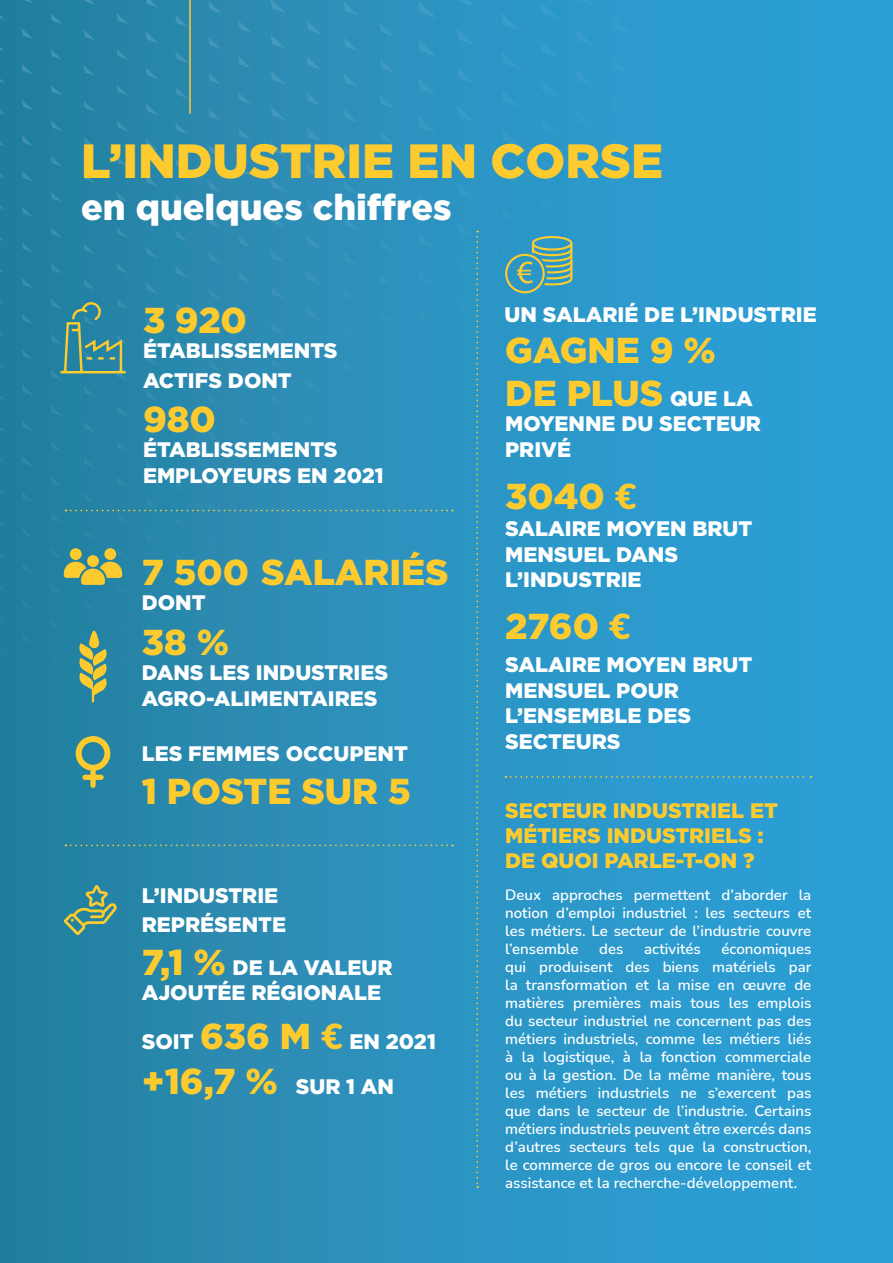
<style>
.page{position:relative;width:893px;height:1263px;background:#fff}
.page>*{position:absolute;margin:0;border:0;box-sizing:border-box;transform-origin:0 0}
.t1{font:900 48px "Gotham HTF";color:#fecb2f}
.t2{font:900 36px/43.2px "Gotham HTF";color:#fecb2f}
.t3{font:900 36px "Gotham HTF";color:#fff}
.t4{font:900 21px/25.5px "Gotham HTF";color:#fff}
.t5{font:900 21px/25.2px "Gotham HTF";color:#fecb2f}
.t6{font:600 15px/18px "Nunito";color:#fff;text-align:justify}
.s1{font-size:36px;color:#fecb2f}
.s2{font-family:"Nunito";font-weight:800;font-size:36px;color:#fecb2f}
.s3{font-size:21px;color:#fff}
.s4{font-family:"Nunito";font-weight:800}
</style>
<div class="page">
<div style="left:0;top:0;width:893px;height:1263px;background:linear-gradient(to right,#2681a0,#2ea3dd)"></div>
<svg style="left:575px;top:0;width:21px;height:7px"></svg>
<svg style="left:575px;top:28px;width:21px;height:19px"></svg>
<svg style="left:575px;top:68px;width:21px;height:19px"></svg>
<svg style="left:575px;top:109px;width:21px;height:19px"></svg>
<svg style="left:575px;top:149px;width:21px;height:19px"></svg>
<svg style="left:575px;top:189px;width:21px;height:20px"></svg>
<svg style="left:575px;top:311px;width:21px;height:19px"></svg>
<svg style="left:575px;top:351px;width:21px;height:20px"></svg>
<svg style="left:575px;top:392px;width:21px;height:19px"></svg>
<svg style="left:575px;top:432px;width:21px;height:20px"></svg>
<svg style="left:575px;top:473px;width:21px;height:19px"></svg>
<svg style="left:575px;top:513px;width:21px;height:20px"></svg>
<svg style="left:575px;top:554px;width:21px;height:19px"></svg>
<svg style="left:575px;top:594px;width:21px;height:20px"></svg>
<svg style="left:575px;top:635px;width:21px;height:19px"></svg>
<svg style="left:611px;top:15px;width:21px;height:20px"></svg>
<svg style="left:611px;top:56px;width:21px;height:19px"></svg>
<svg style="left:611px;top:96px;width:21px;height:19px"></svg>
<svg style="left:611px;top:137px;width:21px;height:19px"></svg>
<svg style="left:611px;top:177px;width:21px;height:19px"></svg>
<svg style="left:611px;top:218px;width:21px;height:19px"></svg>
<svg style="left:611px;top:258px;width:21px;height:19px"></svg>
<svg style="left:611px;top:298px;width:21px;height:20px"></svg>
<svg style="left:611px;top:339px;width:21px;height:19px"></svg>
<svg style="left:611px;top:379px;width:21px;height:20px"></svg>
<svg style="left:611px;top:420px;width:21px;height:19px"></svg>
<svg style="left:611px;top:460px;width:21px;height:20px"></svg>
<svg style="left:611px;top:501px;width:21px;height:19px"></svg>
<svg style="left:611px;top:541px;width:21px;height:20px"></svg>
<svg style="left:611px;top:582px;width:21px;height:19px"></svg>
<svg style="left:611px;top:622px;width:21px;height:20px"></svg>
<svg style="left:501px;top:13px;width:19px;height:18px"></svg>
<svg style="left:501px;top:51px;width:19px;height:18px"></svg>
<svg style="left:501px;top:90px;width:19px;height:18px"></svg>
<svg style="left:501px;top:128px;width:19px;height:18px"></svg>
<svg style="left:501px;top:167px;width:19px;height:18px"></svg>
<svg style="left:501px;top:205px;width:19px;height:18px"></svg>
<svg style="left:501px;top:321px;width:19px;height:18px"></svg>
<svg style="left:501px;top:360px;width:19px;height:18px"></svg>
<svg style="left:501px;top:398px;width:19px;height:18px"></svg>
<svg style="left:501px;top:437px;width:19px;height:18px"></svg>
<svg style="left:501px;top:475px;width:19px;height:18px"></svg>
<svg style="left:501px;top:514px;width:19px;height:18px"></svg>
<svg style="left:501px;top:552px;width:19px;height:18px"></svg>
<svg style="left:501px;top:591px;width:19px;height:18px"></svg>
<svg style="left:501px;top:629px;width:19px;height:18px"></svg>
<svg style="left:540px;top:2px;width:19px;height:18px"></svg>
<svg style="left:540px;top:40px;width:19px;height:18px"></svg>
<svg style="left:540px;top:79px;width:19px;height:18px"></svg>
<svg style="left:540px;top:117px;width:19px;height:18px"></svg>
<svg style="left:540px;top:156px;width:19px;height:18px"></svg>
<svg style="left:540px;top:194px;width:19px;height:18px"></svg>
<svg style="left:540px;top:310px;width:19px;height:18px"></svg>
<svg style="left:540px;top:349px;width:19px;height:18px"></svg>
<svg style="left:540px;top:387px;width:19px;height:18px"></svg>
<svg style="left:540px;top:426px;width:19px;height:18px"></svg>
<svg style="left:540px;top:464px;width:19px;height:18px"></svg>
<svg style="left:540px;top:503px;width:19px;height:18px"></svg>
<svg style="left:540px;top:541px;width:19px;height:18px"></svg>
<svg style="left:540px;top:580px;width:19px;height:18px"></svg>
<svg style="left:540px;top:618px;width:19px;height:18px"></svg>
<svg style="left:540px;top:657px;width:9px;height:8px"></svg>
<svg style="left:0;top:10px;width:5px;height:10px"></svg>
<svg style="left:0;top:42px;width:5px;height:9px"></svg>
<svg style="left:0;top:73px;width:5px;height:10px"></svg>
<svg style="left:0;top:105px;width:5px;height:10px"></svg>
<svg style="left:0;top:137px;width:5px;height:9px"></svg>
<svg style="left:0;top:169px;width:5px;height:9px"></svg>
<svg style="left:0;top:200px;width:5px;height:10px"></svg>
<svg style="left:0;top:232px;width:5px;height:9px"></svg>
<svg style="left:0;top:264px;width:5px;height:9px"></svg>
<svg style="left:0;top:295px;width:5px;height:10px"></svg>
<svg style="left:0;top:327px;width:5px;height:9px"></svg>
<svg style="left:0;top:359px;width:5px;height:9px"></svg>
<svg style="left:0;top:390px;width:5px;height:10px"></svg>
<svg style="left:0;top:422px;width:5px;height:9px"></svg>
<svg style="left:0;top:454px;width:5px;height:9px"></svg>
<svg style="left:0;top:485px;width:5px;height:10px"></svg>
<svg style="left:0;top:517px;width:5px;height:10px"></svg>
<svg style="left:0;top:549px;width:5px;height:9px"></svg>
<svg style="left:0;top:580px;width:5px;height:10px"></svg>
<svg style="left:0;top:612px;width:5px;height:10px"></svg>
<svg style="left:0;top:644px;width:5px;height:9px"></svg>
<svg style="left:22px;top:0;width:11px;height:4px"></svg>
<svg style="left:22px;top:28px;width:11px;height:11px"></svg>
<svg style="left:22px;top:64px;width:11px;height:11px"></svg>
<svg style="left:22px;top:99px;width:11px;height:11px"></svg>
<svg style="left:22px;top:135px;width:11px;height:11px"></svg>
<svg style="left:22px;top:171px;width:11px;height:11px"></svg>
<svg style="left:22px;top:206px;width:11px;height:11px"></svg>
<svg style="left:22px;top:242px;width:11px;height:11px"></svg>
<svg style="left:22px;top:277px;width:11px;height:12px"></svg>
<svg style="left:22px;top:313px;width:11px;height:11px"></svg>
<svg style="left:22px;top:349px;width:11px;height:11px"></svg>
<svg style="left:22px;top:384px;width:11px;height:11px"></svg>
<svg style="left:22px;top:420px;width:11px;height:11px"></svg>
<svg style="left:22px;top:456px;width:11px;height:11px"></svg>
<svg style="left:22px;top:491px;width:11px;height:11px"></svg>
<svg style="left:22px;top:527px;width:11px;height:11px"></svg>
<svg style="left:22px;top:562px;width:11px;height:12px"></svg>
<svg style="left:22px;top:598px;width:11px;height:11px"></svg>
<svg style="left:22px;top:634px;width:11px;height:11px"></svg>
<svg style="left:505px;top:776px;width:306px;height:2px"></svg>
<svg style="left:501px;top:230px;width:95px;height:71px;background:#4a9fb1"></svg>
<svg style="left:51px;top:0;width:427px;height:1188px;background:#2c8cb1"></svg>
<h1 class="t1" style="left:81px;top:133px;width:583px">L’INDUSTRIE EN CORSE</h1>
<h2 class="t3" style="left:81px;top:187px;width:372px">en quelques chiffres</h2>
<h2 class="t2" style="left:143px;top:298px;width:105px">3 920</h2>
<h3 class="t4" style="left:143px;top:335px;width:196px;line-height:30.6px">ÉTABLISSEMENTS<br>ACTIFS DONT</h3>
<h2 class="t2" style="left:143px;top:396px;width:74px">980</h2>
<h3 class="t4" style="left:143px;top:436px;width:242px">ÉTABLISSEMENTS<br>EMPLOYEURS EN 2021</h3>
<h2 class="t2" style="left:142px;top:549px;width:308px">7 500 SALARIÉS</h2>
<h3 class="t4" style="left:142px;top:589px;width:65px">DONT</h3>
<h2 class="t2" style="left:142px;top:619px;width:89px">38 %</h2>
<h3 class="t4" style="left:142px;top:659px;width:248px">DANS LES INDUSTRIES<br>AGRO-ALIMENTAIRES</h3>
<h3 class="t4" style="left:142px;top:740px;width:268px">LES FEMMES OCCUPENT</h3>
<h2 class="t2" style="left:142px;top:769px;width:270px">1 POSTE SUR 5</h2>
<h3 class="t4" style="left:142px;top:880px;width:146px;line-height:28.8px">L’INDUSTRIE<br>REPRÉSENTE</h3>
<h3 class="t4" style="left:142px;top:954px;width:252px"><span class="s1">7,1 %</span> DE LA VALEUR<br>AJOUTÉE RÉGIONALE</h3>
<h3 class="t4" style="left:142px;top:1028px;width:296px">SOIT <span class="s1">636 M</span> <span class="s2">€</span> EN 2021</h3>
<h2 class="t2" style="left:142px;top:1059px;width:254px">+16,7 % <span class="s3">SUR 1 AN</span></h2>
<h3 class="t4" style="left:505px;top:301px;width:314px">UN SALARIÉ DE L’INDUSTRIE</h3>
<h2 class="t2" style="left:505px;top:328px;width:249px">GAGNE 9 %<br>DE PLUS <span class="s3">QUE LA</span></h2>
<h3 class="t4" style="left:505px;top:411px;width:257px">MOYENNE DU SECTEUR<br>PRIVÉ</h3>
<h2 class="t2" style="left:505px;top:474px;width:133px">3040 <span class="s4">€</span></h2>
<h3 class="t4" style="left:505px;top:515px;width:249px">SALAIRE MOYEN BRUT<br>MENSUEL DANS<br>L’INDUSTRIE</h3>
<h2 class="t2" style="left:505px;top:603px;width:127px">2760 <span class="s4">€</span></h2>
<h3 class="t4" style="left:505px;top:652px;width:249px">SALAIRE MOYEN BRUT<br>MENSUEL POUR<br>L’ENSEMBLE DES<br>SECTEURS</h3>
<h3 class="t5" style="left:505px;top:797px;width:274px">SECTEUR INDUSTRIEL ET<br>MÉTIERS INDUSTRIELS :<br>DE QUOI PARLE-T-ON ?</h3>
<p class="t6" style="left:505px;top:885px;width:308px">Deux approches permettent d’aborder la notion d’emploi industriel : les secteurs et les métiers. Le secteur de l’industrie couvre l’ensemble</p>
<p class="t6" style="left:505px;top:939px;width:308px;text-indent:216px">économiques qui produisent des biens matériels par la transformation et la mise en œuvre de matières premières mais tous les emplois du secteur industriel ne concernent pas des métiers industriels, comme les métiers liés à la logistique, à la fonction commerciale ou à la gestion. De la même manière, tous les métiers industriels ne s’exercent pas que dans le secteur de l’industrie. Certains métiers industriels peuvent être exercés dans d’autres secteurs tels que la construction, le commerce de gros ou encore le conseil et assistance et la recherche-développement.</p>
<p class="t6" style="left:599px;top:939px;width:26px">des</p>
<p class="t6" style="left:644px;top:939px;width:58px">activités</p>
</div>
